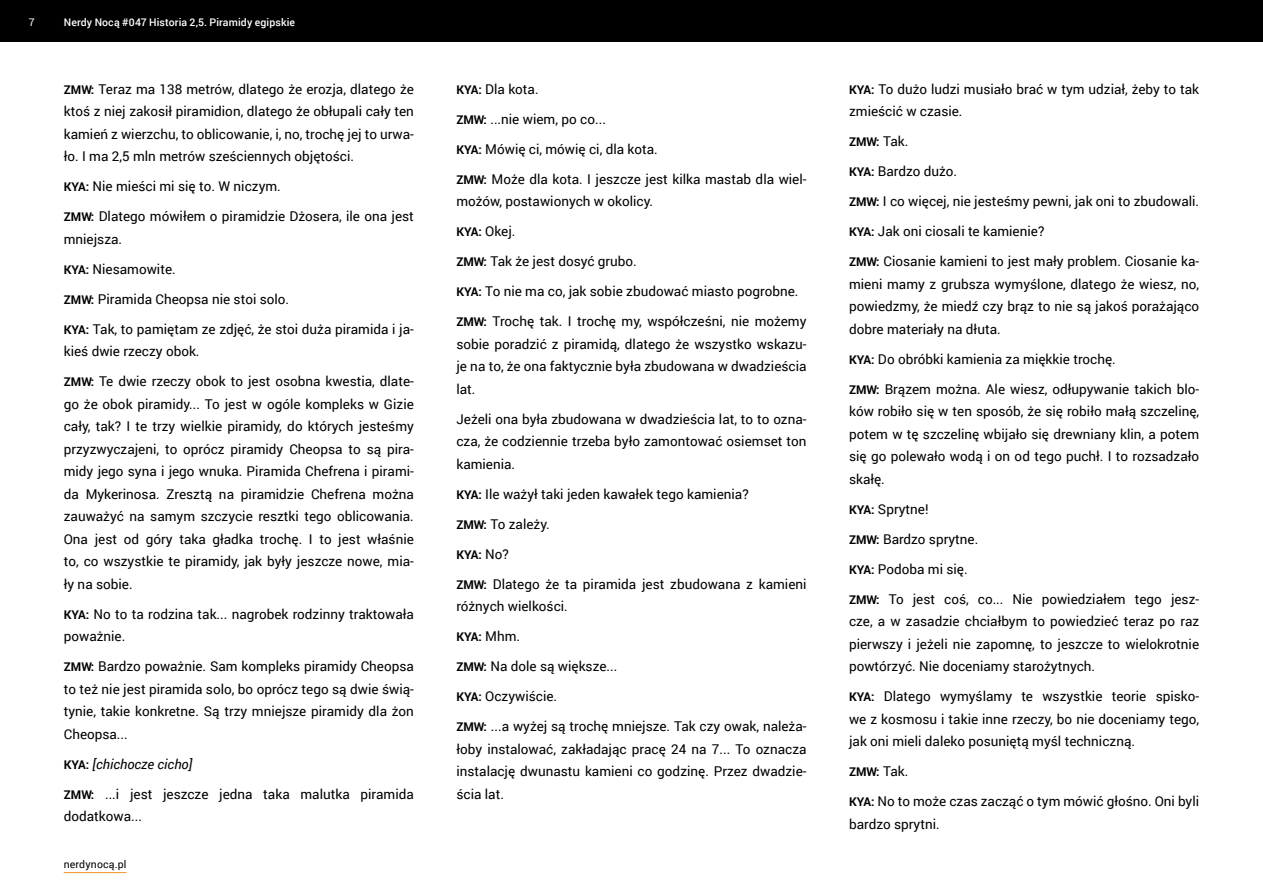
<style>
.page{position:relative;width:1263px;height:893px;background:#fff}
.page>*{position:absolute;margin:0;border:0;box-sizing:border-box;transform-origin:0 0}
.t1{font:13.5px/22.5px "Roboto";color:#000;text-align:justify}
.t2{font:italic 13.5px "Roboto";color:#000}
.t3{font:700 12px "Roboto";color:#000}
.t4{font:500 10.5px "Roboto";letter-spacing:.01em;color:#fff}
.t5{font:10.5px "Roboto";letter-spacing:.015em;color:#000}
.t6{font:10.5px "Roboto";color:#fff}
.s1{font-weight:700;font-size:12px}
.s2{font-weight:700;font-style:normal;font-size:12px}
.s3{font-weight:400;font-size:13.5px}
</style>
<div class="page">
<hr style="left:64px;top:872px;width:62px;height:1px;background:#f39325">
<div style="left:0;top:0;width:1263px;height:42px;background:#000"></div>
<p class="t6" style="left:29px;top:15px;width:7px">7</p>
<p class="t4" style="left:64px;top:15px;width:233px">Nerdy Nocą #047 Historia 2,5. Piramidy egipskie</p>
<p class="t1" style="left:64px;top:77px;width:352px"><span class="s1">ZMW:</span> Teraz ma 138 metrów, dlatego że erozja, dlatego że ktoś z niej zakosił piramidion, dlatego że obłupali cały ten kamień z wierzchu, to oblicowanie, i, no, trochę jej to urwa&shy;ło. I ma 2,5 mln metrów sześciennych objętości.</p>
<p class="t1" style="left:64px;top:175px;width:219px"><span class="s1">KYA:</span> Nie mieści mi się to. W niczym.</p>
<p class="t1" style="left:64px;top:205px;width:352px"><span class="s1">ZMW:</span> Dlatego mówiłem o piramidzie Dżosera, ile ona jest mniejsza.</p>
<p class="t1" style="left:64px;top:257px;width:114px"><span class="s1">KYA:</span> Niesamowite.</p>
<p class="t1" style="left:64px;top:287px;width:227px"><span class="s1">ZMW:</span> Piramida Cheopsa nie stoi solo.</p>
<p class="t1" style="left:64px;top:317px;width:352px"><span class="s1">KYA:</span> Tak, to pamiętam ze zdjęć, że stoi duża piramida i ja&shy;kieś dwie rzeczy obok.</p>
<p class="t1" style="left:64px;top:370px;width:352px"><span class="s1">ZMW:</span> Te dwie rzeczy obok to jest osobna kwestia, dlate&shy;go że obok piramidy... To jest w ogóle kompleks w Gizie cały, tak? I te trzy wielkie piramidy, do których jesteśmy przyzwyczajeni, to oprócz piramidy Cheopsa to są pira&shy;midy jego syna i jego wnuka. Piramida Chefrena i pirami&shy;da Mykerinosa. Zresztą na piramidzie Chefrena można zauważyć na samym szczycie resztki tego oblicowania.<br>Ona jest od góry taka gładka trochę. I to jest właśnie to, co wszystkie te piramidy, jak były jeszcze nowe, mia&shy;ły na sobie.</p>
<p class="t1" style="left:64px;top:602px;width:352px"><span class="s1">KYA:</span> No to ta rodzina tak... nagrobek rodzinny traktowała poważnie.</p>
<p class="t1" style="left:64px;top:655px;width:352px"><span class="s1">ZMW:</span> Bardzo poważnie. Sam kompleks piramidy Cheopsa to też nie jest piramida solo, bo oprócz tego są dwie świą&shy;tynie, takie konkretne. Są trzy mniejsze piramidy dla żon Cheopsa...</p>
<p class="t2" style="left:64px;top:755px;width:130px"><span class="s2">KYA:</span> [chichocze cicho]</p>
<p class="t1" style="left:64px;top:782px;width:352px"><span class="s1">ZMW:</span> ...i jest jeszcze jedna taka malutka piramida dodatkowa...</p>
<p class="t5" style="left:64px;top:857px;width:64px">nerdynocą.pl</p>
<p class="t1" style="left:456px;top:77px;width:84px"><span class="s1">KYA:</span> Dla kota.</p>
<p class="t1" style="left:456px;top:107px;width:151px"><span class="s1">ZMW:</span> ...nie wiem, po co...</p>
<p class="t1" style="left:456px;top:137px;width:203px"><span class="s1">KYA:</span> Mówię ci, mówię ci, dla kota.</p>
<p class="t1" style="left:456px;top:167px;width:352px"><span class="s1">ZMW:</span> Może dla kota. I jeszcze jest kilka mastab dla wiel&shy;możów, postawionych w okolicy.</p>
<p class="t1" style="left:456px;top:220px;width:61px"><span class="s1">KYA:</span> Okej.</p>
<p class="t1" style="left:456px;top:250px;width:182px"><span class="s1">ZMW:</span> Tak że jest dosyć grubo.</p>
<p class="t1" style="left:456px;top:280px;width:344px"><span class="s1">KYA:</span> To nie ma co, jak sobie zbudować miasto pogrobne.</p>
<p class="t1" style="left:456px;top:310px;width:352px"><span class="s1">ZMW:</span> Trochę tak. I trochę my, współcześni, nie możemy sobie poradzić z piramidą, dlatego że wszystko wskazu&shy;je na to, że ona faktycznie była zbudowana w dwadzieścia lat.</p>
<p class="t1" style="left:456px;top:407px;width:352px">Jeżeli ona była zbudowana w dwadzieścia lat, to to ozna&shy;cza, że codziennie trzeba było zamontować osiemset ton kamienia.</p>
<p class="t1" style="left:456px;top:482px;width:294px"><span class="s1">KYA:</span> Ile ważył taki jeden kawałek tego kamienia?</p>
<p class="t1" style="left:456px;top:512px;width:95px"><span class="s1">ZMW:</span> To zależy.</p>
<p class="t3" style="left:456px;top:546px;width:54px">KYA: <span class="s3">No?</span></p>
<p class="t1" style="left:456px;top:572px;width:352px"><span class="s1">ZMW:</span> Dlatego że ta piramida jest zbudowana z kamieni różnych wielkości.</p>
<p class="t3" style="left:456px;top:629px;width:65px">KYA: <span class="s3">Mhm.</span></p>
<p class="t1" style="left:456px;top:655px;width:162px"><span class="s1">ZMW:</span> Na dole są większe...</p>
<p class="t1" style="left:456px;top:685px;width:102px"><span class="s1">KYA:</span> Oczywiście.</p>
<p class="t1" style="left:456px;top:715px;width:352px"><span class="s1">ZMW:</span> ...a wyżej są trochę mniejsze. Tak czy owak, należa&shy;łoby instalować, zakładając pracę 24 na 7... To oznacza instalację dwunastu kamieni co godzinę. Przez dwadzie&shy;ścia lat.</p>
<p class="t1" style="left:849px;top:77px;width:352px"><span class="s1">KYA:</span> To dużo ludzi musiało brać w tym udział, żeby to tak zmieścić w czasie.</p>
<p class="t3" style="left:849px;top:134px;width:61px">ZMW: <span class="s3">Tak.</span></p>
<p class="t1" style="left:849px;top:160px;width:110px"><span class="s1">KYA:</span> Bardzo dużo.</p>
<p class="t1" style="left:849px;top:190px;width:352px"><span class="s1">ZMW:</span> I co więcej, nie jesteśmy pewni, jak oni to zbudowali.</p>
<p class="t1" style="left:849px;top:220px;width:197px"><span class="s1">KYA:</span> Jak oni ciosali te kamienie?</p>
<p class="t1" style="left:849px;top:250px;width:352px"><span class="s1">ZMW:</span> Ciosanie kamieni to jest mały problem. Ciosanie ka&shy;mieni mamy z grubsza wymyślone, dlatego że wiesz, no, powiedzmy, że miedź czy brąz to nie są jakoś porażająco dobre materiały na dłuta.</p>
<p class="t1" style="left:849px;top:347px;width:268px"><span class="s1">KYA:</span> Do obróbki kamienia za miękkie trochę.</p>
<p class="t1" style="left:849px;top:377px;width:352px"><span class="s1">ZMW:</span> Brązem można. Ale wiesz, odłupywanie takich blo&shy;ków robiło się w ten sposób, że się robiło małą szczelinę, potem w tę szczelinę wbijało się drewniany klin, a potem się go polewało wodą i on od tego puchł. I to rozsadzało skałę.</p>
<p class="t1" style="left:849px;top:497px;width:81px"><span class="s1">KYA:</span> Sprytne!</p>
<p class="t1" style="left:849px;top:527px;width:131px"><span class="s1">ZMW:</span> Bardzo sprytne.</p>
<p class="t1" style="left:849px;top:557px;width:120px"><span class="s1">KYA:</span> Podoba mi się.</p>
<p class="t1" style="left:849px;top:587px;width:352px"><span class="s1">ZMW:</span> To jest coś, co... Nie powiedziałem tego jesz&shy;cze, a w zasadzie chciałbym to powiedzieć teraz po raz pierwszy i jeżeli nie zapomnę, to jeszcze to wielokrotnie powtórzyć. Nie doceniamy starożytnych.</p>
<p class="t1" style="left:849px;top:685px;width:352px"><span class="s1">KYA:</span> Dlatego wymyślamy te wszystkie teorie spisko&shy;we z kosmosu i takie inne rzeczy, bo nie doceniamy tego, jak oni mieli daleko posuniętą myśl techniczną.</p>
<p class="t3" style="left:849px;top:764px;width:61px">ZMW: <span class="s3">Tak.</span></p>
<p class="t1" style="left:849px;top:790px;width:352px"><span class="s1">KYA:</span> No to może czas zacząć o tym mówić głośno. Oni byli bardzo sprytni.</p>
</div>
